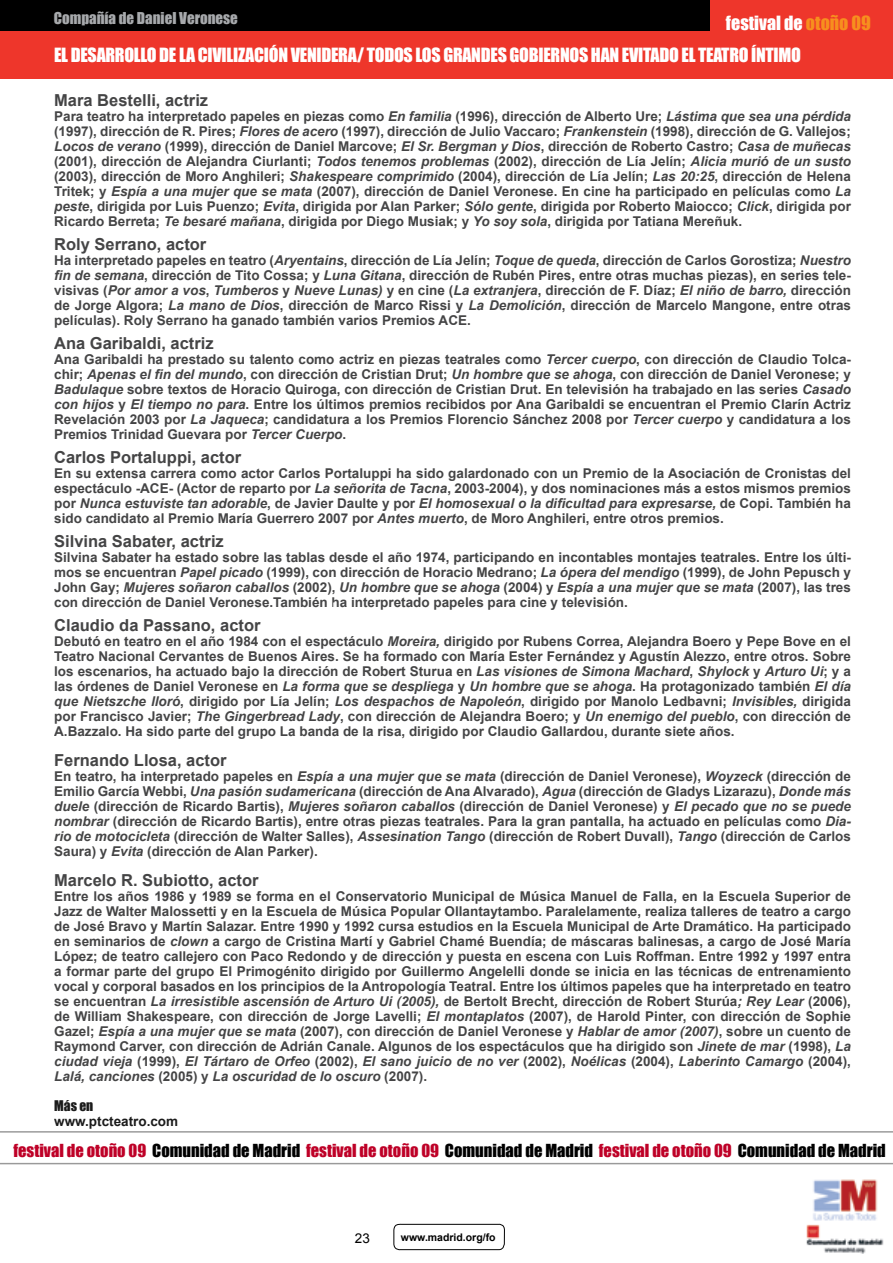
<style>
.page{position:relative;width:893px;height:1263px;background:#fff}
.page>*{position:absolute;margin:0;border:0;box-sizing:border-box;transform-origin:0 0}
.t1{font:18px "Impact";letter-spacing:-.015em;color:#fff}
.t2{font:700 16.5px "Arial";color:#2f2f30}
.t3{font:16.5px "Impact";color:#be0027}
.t4{font:15px "Impact";color:#a7a9ac}
.t5{font:700 13.5px/15px "Arial";color:#2f2f30;text-align:justify}
.t6{font:700 13.5px "Arial";color:#000}
.t7{font:13.5px "Impact";color:#000}
.t8{font:13.5px "Arial";color:#000}
.t9{font:700 10.5px "Arial";color:#000}
.s1{color:#f78f1e}
.s2{font-style:italic}
.s3{color:#000}
</style>
<div class="page">
<img style="left:806px;top:1179px;width:78px;height:74px">
<svg style="left:393px;top:1223px;width:112px;height:27px"></svg>
<div style="left:0;top:0;width:893px;height:40px;background:#000"></div>
<div style="left:0;top:31px;width:893px;height:48px;background:#ee362b"></div>
<hr style="left:0;top:1131px;width:893px;height:1px;background:#000">
<hr style="left:0;top:1163px;width:893px;height:1px;background:#000">
<div style="left:711px;top:0;width:182px;height:37px;background:#ee362b"></div>
<p class="t4" style="left:54px;top:6px;width:186px">Compañía de Daniel Veronese</p>
<h1 class="t1" style="left:726px;top:9px;width:147px">festival de <span class="s1">otoño 09</span></h1>
<h1 class="t1" style="left:54px;top:41px;width:748px">EL DESARROLLO DE LA CIVILIZACIÓN VENIDERA/ TODOS LOS GRANDES GOBIERNOS HAN EVITADO EL TEATRO ÍNTIMO</h1>
<p class="t2" style="left:54px;top:89px;width:156px">Mara Bestelli, actriz</p>
<p class="t5" style="left:54px;top:109px;width:798px">Para teatro ha interpretado papeles en piezas como <span class="s2">En familia</span> (1996), dirección de Alberto Ure; <span class="s2">Lástima que sea una pérdida </span>(1997), dirección de R. Pires; <span class="s2">Flores de acero</span> (1997), dirección de Julio Vaccaro; <span class="s2">Frankenstein</span> (1998), dirección de G. Vallejos; <span class="s2">Locos de verano</span> (1999), dirección de Daniel Marcove; <span class="s2">El Sr. Bergman y Dios</span>, dirección de Roberto Castro; <span class="s2">Casa de muñecas </span>(2001), dirección de Alejandra Ciurlanti; <span class="s2">Todos tenemos problemas</span> (2002), dirección de Lía Jelín; <span class="s2">Alicia murió de un susto </span>(2003), dirección de Moro Anghileri; <span class="s2">Shakespeare comprimido</span> (2004), dirección de Lía Jelín; <span class="s2">Las 20:25</span>, dirección de Helena Tritek; y <span class="s2">Espía a una mujer que se mata</span> (2007), dirección de Daniel Veronese. En cine ha participado en películas como <span class="s2">La peste</span>, dirigida por Luis Puenzo; <span class="s2">Evita</span>, dirigida por Alan Parker; <span class="s2">Sólo gente</span>, dirigida por Roberto Maiocco; <span class="s2">Click</span>, dirigida por Ricardo Berreta; <span class="s2">Te besaré mañana</span>, dirigida por Diego Musiak; y <span class="s2">Yo soy sola</span>, dirigida por Tatiana Mereñuk.</p>
<p class="t2" style="left:54px;top:233px;width:154px">Roly Serrano, actor</p>
<p class="t5" style="left:54px;top:253px;width:798px">Ha interpretado papeles en teatro (<span class="s2">Aryentains</span>, dirección de Lía Jelín; <span class="s2">Toque de queda</span>, dirección de Carlos Gorostiza; <span class="s2">Nuestro fin de semana</span>, dirección de Tito Cossa; y <span class="s2">Luna Gitana</span>, dirección de Rubén Pires, entre otras muchas piezas), en series tele&shy;visivas (<span class="s2">Por amor a vos</span>, <span class="s2">Tumberos</span> y <span class="s2">Nueve Lunas)</span> y en cine (<span class="s2">La extranjera</span>, dirección de F. Díaz; <span class="s2">El niño de barro,</span> dirección de Jorge Algora; <span class="s2">La mano de Dios</span>, dirección de Marco Rissi y <span class="s2">La Demolición</span>, dirección de Marcelo Mangone, entre otras películas). Roly Serrano ha ganado también varios Premios ACE.</p>
<p class="t2" style="left:54px;top:332px;width:161px">Ana Garibaldi, actriz</p>
<p class="t5" style="left:54px;top:352px;width:798px">Ana Garibaldi ha prestado su talento como actriz en piezas teatrales como <span class="s2">Tercer cuerpo</span>, con dirección de Claudio Tolca&shy;chir; <span class="s2">Apenas el fin del mundo</span>, con dirección de Cristian Drut; <span class="s2">Un hombre que se ahoga</span>, con dirección de Daniel Veronese; y <span class="s2">Badulaque</span> sobre textos de Horacio Quiroga, con dirección de Cristian Drut. En televisión ha trabajado en las series <span class="s2">Casado con hijos</span> y <span class="s2">El tiempo no para</span>. Entre los últimos premios recibidos por Ana Garibaldi se encuentran el Premio Clarín Actriz Revelación 2003 por <span class="s2">La Jaqueca</span>; candidatura a los Premios Florencio Sánchez 2008 por <span class="s2">Tercer cuerpo</span> y candidatura a los Premios Trinidad Guevara por <span class="s2">Tercer Cuerpo</span>.</p>
<p class="t2" style="left:54px;top:446px;width:189px">Carlos Portaluppi, actor</p>
<p class="t5" style="left:54px;top:466px;width:798px">En su extensa carrera como actor Carlos Portaluppi ha sido galardonado con un Premio de la Asociación de Cronistas del espectáculo -ACE- (Actor de reparto por <span class="s2">La señorita de Tacna</span>, 2003-2004), y dos nominaciones más a estos mismos premios por <span class="s2">Nunca estuviste tan adorable</span>, de Javier Daulte y por <span class="s2">El homosexual o la dificultad para expresarse,</span> de Copi. También ha sido candidato al Premio María Guerrero 2007 por <span class="s2">Antes muerto</span>, de Moro Anghileri, entre otros premios.</p>
<p class="t2" style="left:54px;top:530px;width:171px">Silvina Sabater, actriz</p>
<p class="t5" style="left:54px;top:550px;width:798px">Silvina Sabater ha estado sobre las tablas desde el año 1974, participando en incontables montajes teatrales. Entre los últi&shy;mos se encuentran <span class="s2">Papel picado</span> (1999), con dirección de Horacio Medrano; <span class="s2">La ópera del mendigo</span> (1999), de John Pepusch y John Gay; <span class="s2">Mujeres soñaron caballos</span> (2002), <span class="s2">Un hombre que se ahoga</span> (2004) y <span class="s2">Espía a una mujer que se mata</span> (2007), las tres con dirección de Daniel Veronese.También ha interpretado papeles para cine y televisión.</p>
<p class="t2" style="left:54px;top:614px;width:208px">Claudio da Passano, actor</p>
<p class="t5" style="left:54px;top:634px;width:798px">Debutó en teatro en el año 1984 con el espectáculo <span class="s2">Moreira,</span> dirigido por Rubens Correa, Alejandra Boero y Pepe Bove en el Teatro Nacional Cervantes de Buenos Aires. Se ha formado con María Ester Fernández y Agustín Alezzo, entre otros. Sobre los escenarios, ha actuado bajo la dirección de Robert Sturua en <span class="s2">Las visiones de Simona Machard</span>, <span class="s2">Shylock</span> y <span class="s2">Arturo Ui</span>; y a las órdenes de Daniel Veronese en <span class="s2">La forma que se despliega</span> y <span class="s2">Un hombre que se ahoga</span>. Ha protagonizado también <span class="s2">El día que Nietszche lloró</span>, dirigido por Lía Jelín; <span class="s2">Los despachos de Napoleón</span>, dirigido por Manolo Ledbavni; <span class="s2">Invisibles,</span> dirigida por Francisco Javier; <span class="s2">The Gingerbread Lady</span>, con dirección de Alejandra Boero; y <span class="s2">Un enemigo del pueblo</span>, con dirección de A.Bazzalo. Ha sido parte del grupo La banda de la risa, dirigido por Claudio Gallardou, durante siete años.</p>
<p class="t2" style="left:54px;top:749px;width:174px">Fernando Llosa, actor</p>
<p class="t5" style="left:54px;top:769px;width:798px">En teatro, ha interpretado papeles en <span class="s2">Espía a una mujer que se mata</span> (dirección de Daniel Veronese), <span class="s2">Woyzeck</span> (dirección de Emilio García Webbi, <span class="s2">Una pasión sudamericana</span> (dirección de Ana Alvarado), <span class="s2">Agua</span> (dirección de Gladys Lizarazu), <span class="s2">Donde más duele</span> (dirección de Ricardo Bartis), <span class="s2">Mujeres soñaron caballos</span> (dirección de Daniel Veronese) y <span class="s2">El pecado que no se puede nombrar</span> (dirección de Ricardo Bartis), entre otras piezas teatrales. Para la gran pantalla, ha actuado en películas como <span class="s2">Dia&shy;rio de motocicleta</span> (dirección de Walter Salles), <span class="s2">Assesination Tango</span> (dirección de Robert Duvall), <span class="s2">Tango</span> (dirección de Carlos Saura) y <span class="s2">Evita</span> (dirección de Alan Parker).</p>
<p class="t2" style="left:54px;top:869px;width:206px">Marcelo R. Subiotto, actor</p>
<p class="t5" style="left:54px;top:889px;width:798px">Entre los años 1986 y 1989 se forma en el Conservatorio Municipal de Música Manuel de Falla, en la Escuela Superior de Jazz de Walter Malossetti y en la Escuela de Música Popular Ollantaytambo. Paralelamente, realiza talleres de teatro a cargo de José Bravo y Martín Salazar. Entre 1990 y 1992 cursa estudios en la Escuela Municipal de Arte Dramático. Ha participado en seminarios de <span class="s2">clown</span> a cargo de Cristina Martí y Gabriel Chamé Buendía; de máscaras balinesas, a cargo de José María López; de teatro callejero con Paco Redondo y de dirección y puesta en escena con Luis Roffman. Entre 1992 y 1997 entra a formar parte del grupo El Primogénito dirigido por Guillermo Angelelli donde se inicia en las técnicas de entrenamiento vocal y corporal basados en los principios de la Antropología Teatral. Entre los últimos papeles que ha interpretado en teatro se encuentran <span class="s2">La irresistible ascensión de Arturo Ui (2005),</span> de Bertolt Brecht<span class="s2">,</span> dirección de Robert Sturúa<span class="s2">; Rey Lear</span> (2006), de William Shakespeare, con dirección de Jorge Lavelli; <span class="s2">El montaplatos</span> (2007), de Harold Pinter, con dirección de Sophie Gazel; <span class="s2">Espía a una mujer que se mata</span> (2007), con dirección de Daniel Veronese y <span class="s2">Hablar de amor (2007)</span>, sobre un cuento de Raymond Carver, con dirección de Adrián Canale. Algunos de los espectáculos que ha dirigido son <span class="s2">Jinete de mar</span> (1998), <span class="s2">La ciudad vieja</span> (1999), <span class="s2">El Tártaro de Orfeo</span> (2002), <span class="s2">El sano juicio de no ver</span> (2002), <span class="s2">Noélicas</span> (2004), <span class="s2">Laberinto Camargo</span> (2004), <span class="s2">Lalá, canciones</span> (2005) y <span class="s2">La oscuridad de lo oscuro</span> (2007).</p>
<p class="t7" style="left:54px;top:1095px;width:41px">Más en</p>
<p class="t6" style="left:54px;top:1112px;width:126px">www.ptcteatro.com</p>
<p class="t3" style="left:13px;top:1137px;width:874px">festival de otoño 09 <span class="s3">Comunidad de Madrid</span> festival de otoño 09 <span class="s3">Comunidad de Madrid</span> festival de otoño 09 <span class="s3">Comunidad de Madrid</span></p>
<p class="t8" style="left:355px;top:1229px;width:17px">23</p>
<p class="t9" style="left:401px;top:1230px;width:96px">www.madrid.org/fo</p>
</div>
